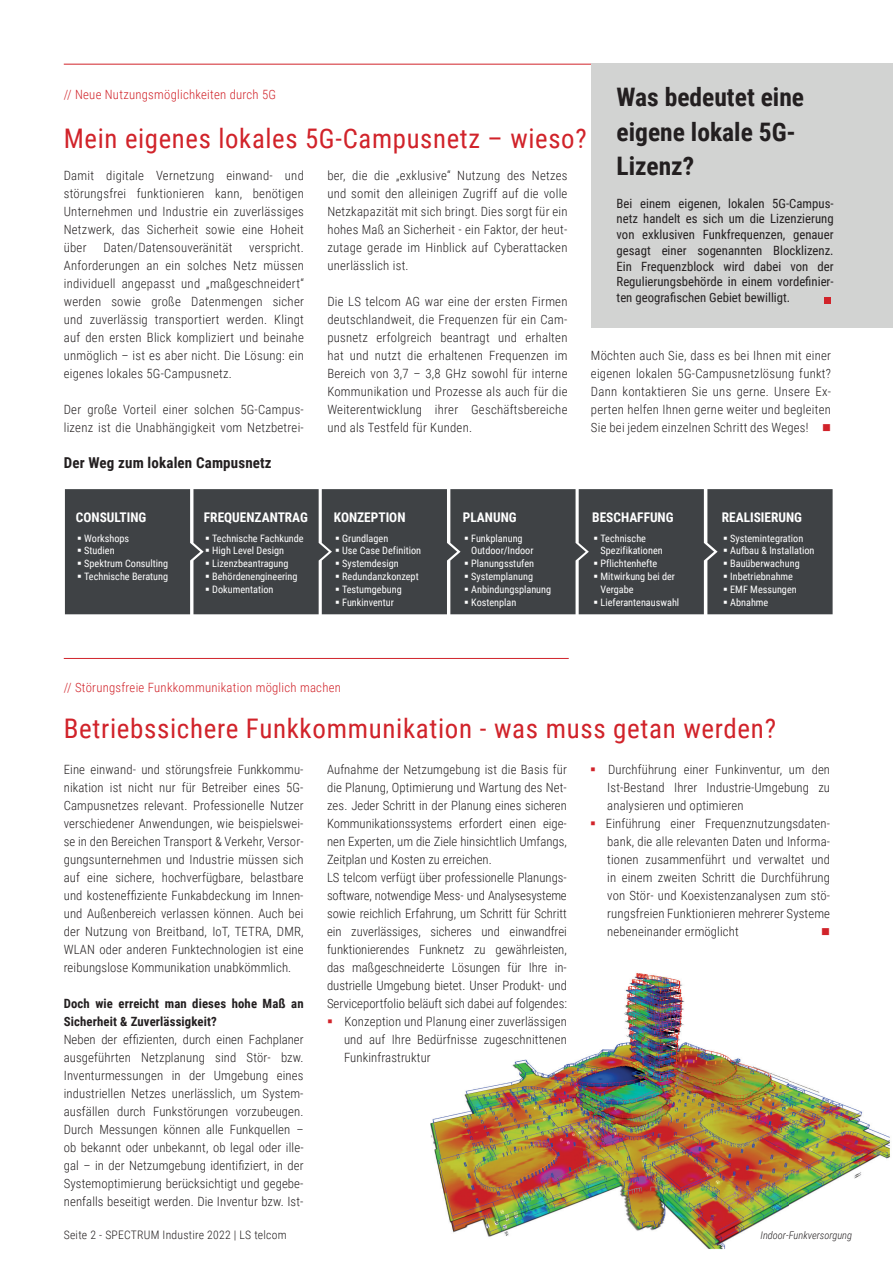
<style>
.page{position:relative;width:893px;height:1263px;background:#fff}
.page>*{position:absolute;margin:0;border:0;box-sizing:border-box;transform-origin:0 0}
.t1{font:27px "Roboto Condensed";letter-spacing:.025em;color:#d1232a}
.t2{font:700 25.5px/34.5px "Roboto Condensed";color:#231f20}
.t3{font:700 15px "Roboto Condensed";letter-spacing:.01em;color:#231f20}
.t4{font:700 13.35px "Roboto Condensed";color:#fff}
.t5{font:300 12.75px/18px "Roboto Condensed";letter-spacing:.01em;color:#231f20;text-align:justify}
.t6{font:12.75px/15.8px "Roboto Condensed";color:#231f20;text-align:justify}
.t7{font:300 12.75px "Roboto Condensed";letter-spacing:.02em;color:#d1232a}
.t8{font:700 12.75px/18px "Roboto Condensed";letter-spacing:.01em;color:#231f20}
.t9{font:12px "Wingdings";color:#d1232a}
.t10{font:300 11.7px "Roboto Condensed";letter-spacing:.02em;color:#231f20}
.t11{font:italic 300 10.5px "Roboto Condensed";color:#231f20}
.t12{font:10.2px/12.9px "Roboto Condensed";color:#fff}
.s1{color:#d1232a}
</style>
<div class="page">
<hr style="left:64px;top:658px;width:505px;height:1px;background:#d1232a">
<hr style="left:64px;top:64px;width:765px;height:1px;background:#d1232a">
<div style="left:65px;top:489px;width:768px;height:125px;background:#3f4245"></div>
<div style="left:591px;top:64px;width:302px;height:264px;background:#d2d3d2"></div>
<div style="left:824px;top:297px;width:7px;height:7px;background:#d1232a"></div>
<img style="left:431px;top:973px;width:459px;height:277px">
<h2 class="t2" style="left:617px;top:79px;width:189px">Was bedeutet eine eigene lokale 5G-<br>Lizenz?</h2>
<p class="t6" style="left:617px;top:195px;width:219px">Bei einem eigenen, lokalen 5G-Campus&shy;netz handelt es sich um die Lizenzierung von exklusiven Funkfrequenzen, genauer gesagt einer sogenannten Blocklizenz.<br>Ein Frequenzblock wird dabei von der Regulierungsbehörde in einem vordefinier&shy;ten geografischen Gebiet bewilligt.</p>
<p class="t7" style="left:64px;top:85px;width:214px">// Neue Nutzungsmöglichkeiten durch 5G</p>
<h1 class="t1" style="left:64px;top:119px;width:524px">Mein eigenes lokales 5G-Campusnetz – wieso?</h1>
<p class="t5" style="left:64px;top:166px;width:242px">Damit digitale Vernetzung einwand- und störungsfrei funktionieren kann, benötigen Unternehmen und Industrie ein zuverlässiges Netzwerk, das Sicherheit sowie eine Hoheit über</p>
<p class="t5" style="left:327px;top:166px;width:242px">ber, die die „exklusive“ Nutzung des Netzes und somit den alleinigen Zugriff auf die volle Netzkapazität mit sich bringt. Dies sorgt für ein hohes Maß an Sicherheit - ein Faktor, der heut&shy;zutage gerade im Hinblick auf Cyberattacken unerlässlich ist.</p>
<p class="t5" style="left:327px;top:292px;width:242px">Die LS telcom AG war eine der ersten Firmen deutschlandweit, die Frequenzen für ein Cam&shy;pusnetz erfolgreich beantragt und erhalten hat und nutzt die erhaltenen Frequenzen im Bereich von 3,7 – 3,8 GHz sowohl für interne Kommunikation und Prozesse als auch für die Weiterentwicklung ihrer Geschäftsbereiche und als Testfeld für Kunden.</p>
<p class="t5" style="left:64px;top:238px;width:242px;text-indent:185px">verspricht.<br>Anforderungen an ein solches Netz müssen individuell angepasst und „maßgeschneidert“ werden sowie große Datenmengen sicher und zuverlässig transportiert werden. Klingt auf den ersten Blick kompliziert und beinahe unmöglich – ist es aber nicht. Die Lösung: ein eigenes lokales 5G-Campusnetz.</p>
<p class="t5" style="left:64px;top:400px;width:242px">Der große Vorteil einer solchen 5G-Campus&shy;lizenz ist die Unabhängigkeit vom Netzbetrei-</p>
<p class="t5" style="left:103px;top:238px;width:131px">Daten/Datensouveränität</p>
<p class="t5" style="left:591px;top:346px;width:242px">Möchten auch Sie, dass es bei Ihnen mit einer eigenen lokalen 5G-Campusnetzlösung funkt?<br>Dann kontaktieren Sie uns gerne. Unsere Ex&shy;perten helfen Ihnen gerne weiter und begleiten Sie bei jedem einzelnen Schritt des Weges! <span class="s1">■</span></p>
<p class="t3" style="left:64px;top:452px;width:209px">Der Weg zum lokalen Campusnetz</p>
<p class="t4" style="left:76px;top:507px;width:72px">CONSULTING</p>
<p class="t12" style="left:77px;top:531px;width:53px">▪ Workshops</p>
<p class="t12" style="left:77px;top:544px;width:39px">▪ Studien</p>
<p class="t12" style="left:77px;top:557px;width:92px">▪ Spektrum Consulting</p>
<p class="t12" style="left:77px;top:570px;width:92px">▪ Technische Beratung</p>
<p class="t4" style="left:204px;top:507px;width:105px">FREQUENZANTRAG</p>
<p class="t12" style="left:205px;top:531px;width:100px">▪ Technische Fachkunde</p>
<p class="t12" style="left:205px;top:544px;width:80px">▪ High Level Design</p>
<p class="t12" style="left:205px;top:557px;width:85px">▪ Lizenzbeantragung</p>
<p class="t12" style="left:205px;top:570px;width:94px">▪ Behördenengineering</p>
<p class="t12" style="left:205px;top:583px;width:70px">▪ Dokumentation</p>
<p class="t4" style="left:334px;top:507px;width:73px">KONZEPTION</p>
<p class="t12" style="left:335px;top:531px;width:55px">▪ Grundlagen</p>
<p class="t12" style="left:335px;top:544px;width:87px">▪ Use Case Definition</p>
<p class="t12" style="left:335px;top:557px;width:65px">▪ Systemdesign</p>
<p class="t12" style="left:335px;top:570px;width:85px">▪ Redundanzkonzept</p>
<p class="t12" style="left:335px;top:583px;width:68px">▪ Testumgebung</p>
<p class="t12" style="left:335px;top:596px;width:60px">▪ Funkinventur</p>
<p class="t7" style="left:64px;top:679px;width:279px">// Störungsfreie Funkkommunikation möglich machen</p>
<p class="t4" style="left:463px;top:507px;width:55px">PLANUNG</p>
<p class="t12" style="left:471px;top:531px;width:64px;text-indent:-7px">▪ Funkplanung<br>Outdoor/Indoor</p>
<p class="t12" style="left:464px;top:557px;width:71px">▪ Planungsstufen</p>
<p class="t12" style="left:464px;top:570px;width:70px">▪ Systemplanung</p>
<p class="t12" style="left:464px;top:583px;width:88px">▪ Anbindungsplanung</p>
<p class="t12" style="left:464px;top:596px;width:54px">▪ Kostenplan</p>
<p class="t4" style="left:592px;top:507px;width:83px">BESCHAFFUNG</p>
<p class="t12" style="left:601px;top:531px;width:64px;text-indent:-7px">▪ Technische<br>Spezifikationen</p>
<p class="t12" style="left:594px;top:557px;width:65px">▪ Pflichtenhefte</p>
<p class="t12" style="left:601px;top:570px;width:76px;text-indent:-7px">▪ Mitwirkung bei der<br>Vergabe</p>
<p class="t12" style="left:594px;top:596px;width:87px">▪ Lieferantenauswahl</p>
<p class="t4" style="left:722px;top:507px;width:82px">REALISIERUNG</p>
<p class="t12" style="left:723px;top:531px;width:82px">▪ Systemintegration</p>
<p class="t12" style="left:723px;top:544px;width:93px">▪ Aufbau &amp; Installation</p>
<p class="t12" style="left:723px;top:557px;width:78px">▪ Bauüberwachung</p>
<p class="t12" style="left:723px;top:570px;width:71px">▪ Inbetriebnahme</p>
<p class="t12" style="left:723px;top:583px;width:75px">▪ EMF Messungen</p>
<p class="t12" style="left:723px;top:596px;width:47px">▪ Abnahme</p>
<h1 class="t1" style="left:64px;top:710px;width:714px">Betriebssichere Funkkommunikation - was muss getan werden?</h1>
<p class="t5" style="left:64px;top:760px;width:241px">Eine einwand- und störungsfreie Funkkommu&shy;nikation ist nicht nur für Betreiber eines 5G-Campusnetzes relevant. Professionelle Nutzer verschiedener Anwendungen, wie beispielswei&shy;se in den Bereichen Transport &amp; Verkehr, Versor&shy;gungsunternehmen und Industrie müssen sich auf eine sichere, hochverfügbare, belastbare und kosteneffiziente Funkabdeckung im Innen&shy;und Außenbereich verlassen können. Auch bei der Nutzung von Breitband, IoT, TETRA, DMR, WLAN oder anderen Funktechnologien ist eine reibungslose Kommunikation unabkömmlich.</p>
<p class="t8" style="left:64px;top:994px;width:241px">Doch wie erreicht man dieses hohe Maß an<br>Sicherheit &amp; Zuverlässigkeit?</p>
<p class="t5" style="left:64px;top:1030px;width:241px">Neben der effizienten, durch einen Fachplaner ausgeführten Netzplanung sind Stör- bzw.<br>Inventurmessungen in der Umgebung eines industriellen Netzes unerlässlich, um System&shy;ausfällen durch Funkstörungen vorzubeugen.<br>Durch Messungen können alle Funkquellen – ob bekannt oder unbekannt, ob legal oder ille&shy;gal – in der Netzumgebung identifiziert, in der Systemoptimierung berücksichtigt und gegebe&shy;nenfalls beseitigt werden. Die Inventur bzw. Ist-</p>
<p class="t10" style="left:64px;top:1226px;width:224px">Seite 2 - SPECTRUM Industire 2022 | LS telcom</p>
<p class="t5" style="left:327px;top:760px;width:241px;text-align:left">Aufnahme der Netzumgebung ist die Basis für die Planung, Optimierung und Wartung des Net&shy;zes. Jeder Schritt in der Planung eines sicheren Kommunikationssystems erfordert einen eige&shy;nen Experten, um die Ziele hinsichtlich Umfangs, Zeitplan und Kosten zu erreichen.<br>LS telcom verfügt über professionelle Planungs&shy;software, notwendige Mess- und Analysesysteme sowie reichlich Erfahrung, um Schritt für Schritt ein zuverlässiges, sicheres und einwandfrei funktionierendes Funknetz zu gewährleisten, das maßgeschneiderte Lösungen für Ihre in&shy;dustrielle Umgebung bietet. Unser Produkt- und Serviceportfolio beläuft sich dabei auf folgendes:</p>
<p class="t5" style="left:344px;top:1012px;width:224px;text-indent:-17px"><span class="s1">▪</span> Konzeption und Planung einer zuverlässigen und auf Ihre Bedürfnisse zugeschnittenen Funkinfrastruktur</p>
<p class="t5" style="left:607px;top:760px;width:224px;text-indent:-17px"><span class="s1">▪</span> Durchführung einer Funkinventur, um den Ist-Bestand Ihrer Industrie-Umgebung zu analysieren und optimieren</p>
<p class="t5" style="left:607px;top:814px;width:224px;text-indent:-17px"><span class="s1">▪</span> Einführung einer Frequenznutzungsdaten&shy;bank, die alle relevanten Daten und Informa&shy;tionen zusammenführt und verwaltet und in einem zweiten Schritt die Durchführung von Stör- und Koexistenzanalysen zum stö&shy;rungsfreien Funktionieren mehrerer Systeme nebeneinander ermöglicht</p>
<p class="t9" style="left:821px;top:925px;width:10px">■</p>
<p class="t11" style="left:760px;top:1227px;width:93px">Indoor-Funkversorgung</p>
</div>
